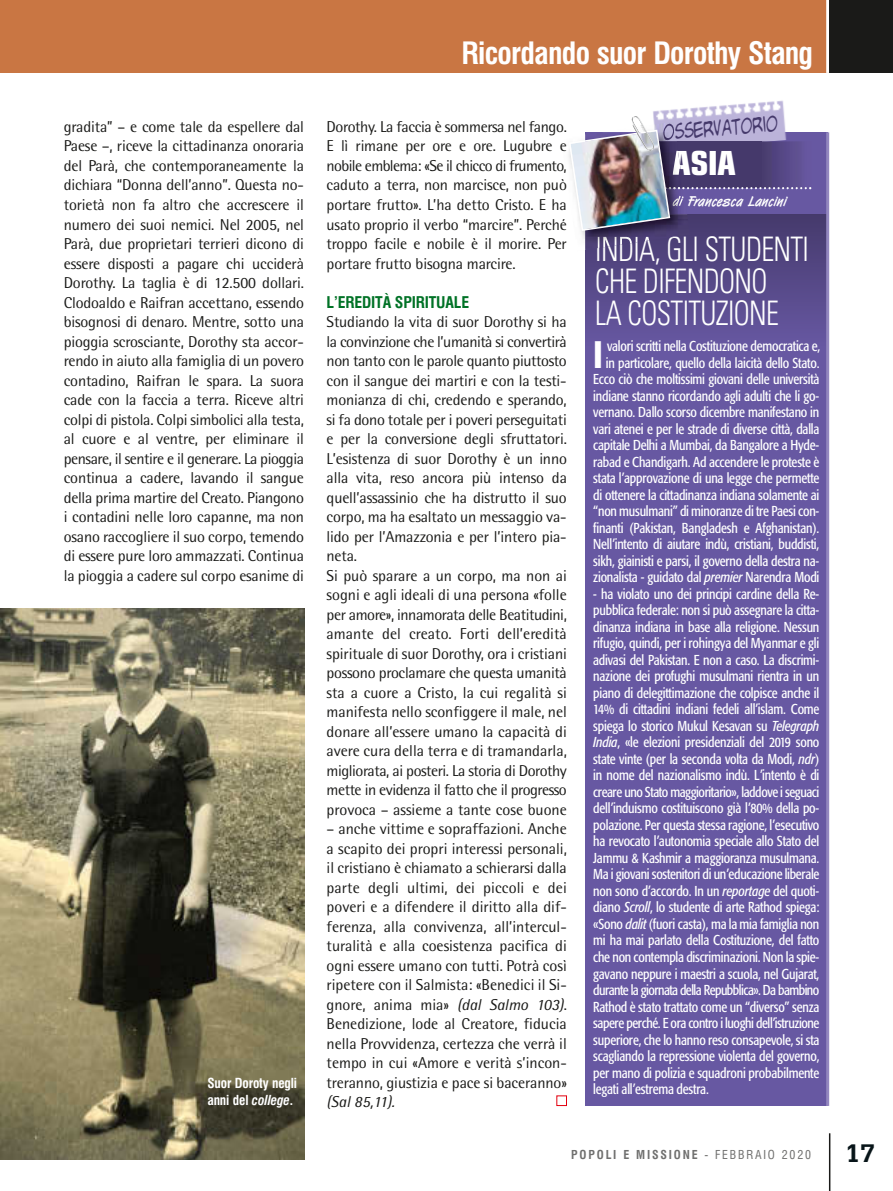
<style>
.page{position:relative;width:893px;height:1191px;background:#fff}
.page>*{position:absolute;margin:0;border:0;box-sizing:border-box;transform-origin:0 0}
.t1{font:700 condensed 36.9px "Square 721 BT";color:#fff;scale:.95 1}
.t2{font:300 condensed 33.75px/32.1px "Univers";letter-spacing:-.025em;color:#fff;scale:.85 1}
.t3{font:700 condensed 33.15px "Square 721 BT";color:#fff;scale:1.1 1}
.t4{font:700 condensed 30px "Swiss 721 BT";letter-spacing:-.025em;color:#fff}
.t5{font:700 27px "Serifa BT";color:#081519}
.t6{font:19.95px "Whiz Bang";color:#45396b;scale:.59 1}
.t7{font:15.75px/19.5px "Rotis Semi Sans";letter-spacing:-.01em;color:#1a1a18;text-align:justify}
.t8{font:700 condensed 15.75px "Swiss 721 BT";letter-spacing:-.01em;color:#007226}
.t9{font:italic 15.75px "Rotis Semi Sans";color:#1a1a18}
.t10{font:700 14.85px "Van Dijk LT";color:#fff;scale:.95 1}
.t11{font:condensed 14.25px/16.5px "Formata";letter-spacing:-.015em;color:#fff;text-align:right;scale:.95 1}
.t12{font:700 condensed 13.5px/16.5px "Swiss 721 BT";letter-spacing:-.01em;color:#fff}
.t13{font:700 condensed 12px "Swiss 721 BT";letter-spacing:.15em;color:#6f6f6e}
.s1{font-style:italic}
.s2{font-weight:400}
</style>
<div class="page">
<div style="left:0;top:0;width:829px;height:73px;background:#c97643"></div>
<hr style="left:826px;top:0;width:3px;height:73px;background:#fff">
<div style="left:829px;top:0;width:64px;height:73px;background:#1a1a18"></div>
<hr style="left:829px;top:1133px;width:1px;height:58px;background:#1a1a18">
<div style="left:585px;top:132px;width:243px;height:974px;background:#6758a2"></div>
<div style="left:585px;top:214px;width:243px;height:131px;background:linear-gradient(to bottom,#45396b,#6657a1)"></div>
<hr style="left:826px;top:132px;width:3px;height:974px;background:#9387bf">
<img style="left:653px;top:100px;width:132px;height:15px">
<img style="left:581px;top:232px;width:4px;height:7px">
<img style="left:585px;top:232px;width:105px;height:18px">
<img style="left:598px;top:236px;width:80px;height:12px">
<img style="left:569px;top:115px;width:242px;height:117px">
<div style="left:556px;top:1095px;width:11px;height:11px;border:1px solid #e3000f"></div>
<img style="left:0;top:608px;width:304px;height:551px">
<p class="t7" style="left:64px;top:118px;width:242px">gradita” – e come tale da espellere dal Paese –, riceve la cittadinanza onoraria del Parà, che contemporaneamente la dichiara “Donna dell’anno”. Questa no&shy;torietà non fa altro che accrescere il numero dei suoi nemici. Nel 2005, nel Parà, due proprietari terrieri dicono di essere disposti a pagare chi ucciderà Dorothy. La taglia è di 12.500 dollari.<br>Clodoaldo e Raifran accettano, essendo bisognosi di denaro. Mentre, sotto una pioggia scrosciante, Dorothy sta accor&shy;rendo in aiuto alla famiglia di un povero contadino, Raifran le spara. La suora cade con la faccia a terra. Riceve altri colpi di pistola. Colpi simbolici alla testa, al cuore e al ventre, per eliminare il pensare, il sentire e il generare. La pioggia continua a cadere, lavando il sangue della prima martire del Creato. Piangono i contadini nelle loro capanne, ma non osano raccogliere il suo corpo, temendo di essere pure loro ammazzati. Continua la pioggia a cadere sul corpo esanime di</p>
<p class="t12" style="left:207px;top:1076px;width:91px">Suor Doroty negli anni del <span class="s1">college</span>.</p>
<h3 class="t4" style="left:462px;top:41px;width:353px">Ricordando suor Dorothy Stang</h3>
<p class="t7" style="left:327px;top:118px;width:242px">Dorothy. La faccia è sommersa nel fango.<br>E lì rimane per ore e ore. Lugubre e nobile emblema: «Se il chicco di frumento, caduto a terra, non marcisce, non può portare frutto». L’ha detto Cristo. E ha usato proprio il verbo “marcire”. Perché troppo facile e nobile è il morire. Per portare frutto bisogna marcire.</p>
<p class="t8" style="left:327px;top:295px;width:144px">L’EREDITÀ SPIRITUALE</p>
<p class="t7" style="left:327px;top:313px;width:242px;text-align:left">Studiando la vita di suor Dorothy si ha la convinzione che l’umanità si convertirà non tanto con le parole quanto piuttosto con il sangue dei martiri e con la testi&shy;monianza di chi, credendo e sperando, si fa dono totale per i poveri perseguitati e per la conversione degli sfruttatori.<br>L’esistenza di suor Dorothy è un inno alla vita, reso ancora più intenso da quell’assassinio che ha distrutto il suo corpo, ma ha esaltato un messaggio va&shy;lido per l’Amazzonia e per l’intero pia&shy;neta.<br>Si può sparare a un corpo, ma non ai sogni e agli ideali di una persona «folle per amore», innamorata delle Beatitudini, amante del creato. Forti dell’eredità spirituale di suor Dorothy, ora i cristiani possono proclamare che questa umanità sta a cuore a Cristo, la cui regalità si manifesta nello sconfiggere il male, nel donare all’essere umano la capacità di avere cura della terra e di tramandarla, migliorata, ai posteri. La storia di Dorothy mette in evidenza il fatto che il progresso provoca – assieme a tante cose buone</p>
<p class="t7" style="left:327px;top:820px;width:242px">– anche vittime e sopraffazioni. Anche a scapito dei propri interessi personali, il cristiano è chiamato a schierarsi dalla parte degli ultimi, dei piccoli e dei poveri e a difendere il diritto alla dif&shy;ferenza, alla convivenza, all’intercul&shy;turalità e alla coesistenza pacifica di ogni essere umano con tutti. Potrà così ripetere con il Salmista: «Benedici il Si&shy;gnore, anima mia» <span class="s1">(dal Salmo 103)</span>.<br>Benedizione, lode al Creatore, fiducia nella Provvidenza, certezza che verrà il tempo in cui «Amore e verità s’incon&shy;treranno, giustizia e pace si baceranno»</p>
<p class="t9" style="left:327px;top:1096px;width:70px">(Sal 85,11).</p>
<p class="t6" style="left:662px;top:122px;width:198px;rotate:-5deg">OSSERVATORIO</p>
<h3 class="t3" style="left:672px;top:151px;width:60px">ASIA</h3>
<p class="t10" style="left:672px;top:196px;width:122px">di Francesca Lancini</p>
<h2 class="t2" style="left:595px;top:237px;width:253px">INDIA, GLI STUDENTI<br>CHE DIFENDONO<br>LA COSTITUZIONE</h2>
<p class="t11" style="left:593px;top:339px;width:241px">valori scritti nella Costituzione democratica e,<br>in particolare, quello della laicità dello Stato.<br>Ecco ciò che moltissimi giovani delle università indiane stanno ricordando agli adulti che li go&shy;vernano. Dallo scorso dicembre manifestano in vari atenei e per le strade di diverse città, dalla capitale Delhi a Mumbai, da Bangalore a Hyde&shy;rabad e Chandigarh. Ad accendere le proteste è stata l’approvazione di una legge che permette di ottenere la cittadinanza indiana solamente ai “non musulmani” di minoranze di tre Paesi con&shy;finanti (Pakistan, Bangladesh e Afghanistan).<br>Nell’intento di aiutare indù, cristiani, buddisti, sikh, giainisti e parsi, il governo della destra na&shy;zionalista - guidato dal <span class="s1">premier</span> Narendra Modi</p>
<p class="t11" style="left:593px;top:586px;width:240px;text-align:justify">- ha violato uno dei principi cardine della Re&shy;pubblica federale: non si può assegnare la citta&shy;dinanza indiana in base alla religione. Nessun rifugio, quindi, per i rohingya del Myanmar e gli adivasi del Pakistan. E non a caso. La discrimi&shy;nazione dei profughi musulmani rientra in un piano di delegittimazione che colpisce anche il 14% di cittadini indiani fedeli all’islam. Come spiega lo storico Mukul Kesavan su <span class="s1">Telegraph India</span>, «le elezioni presidenziali del 2019 sono state vinte (per la seconda volta da Modi, <span class="s1">ndr</span>) in nome del nazionalismo indù. L’intento è di creare uno Stato maggioritario», laddove i seguaci dell’induismo costituiscono già l’80% della po&shy;polazione. Per questa stessa ragione, l’esecutivo ha revocato l’autonomia speciale allo Stato del Jammu &amp; Kashmir a maggioranza musulmana.<br>Ma i giovani sostenitori di un’educazione liberale non sono d’accordo. In un <span class="s1">reportage</span> del quoti&shy;diano <span class="s1">Scroll</span>, lo studente di arte Rathod spiega: «Sono <span class="s1">dalit</span> (fuori casta), ma la mia famiglia non mi ha mai parlato della Costituzione, del fatto che non contempla discriminazioni. Non la spie&shy;gavano neppure i maestri a scuola, nel Gujarat, durante la giornata della Repubblica». Da bambino Rathod è stato trattato come un “diverso” senza sapere perché. E ora contro i luoghi dell’istruzione superiore, che lo hanno reso consapevole, si sta scagliando la repressione violenta del governo, per mano di polizia e squadroni probabilmente legati all’estrema destra.</p>
<h1 class="t1" style="left:593px;top:341px;width:12px">I</h1>
<p class="t13" style="left:571px;top:1149px;width:241px">POPOLI E MISSIONE <span class="s2">- FEBBRAIO 2020</span></p>
<h3 class="t5" style="left:845px;top:1144px;width:31px">17</h3>
</div>
